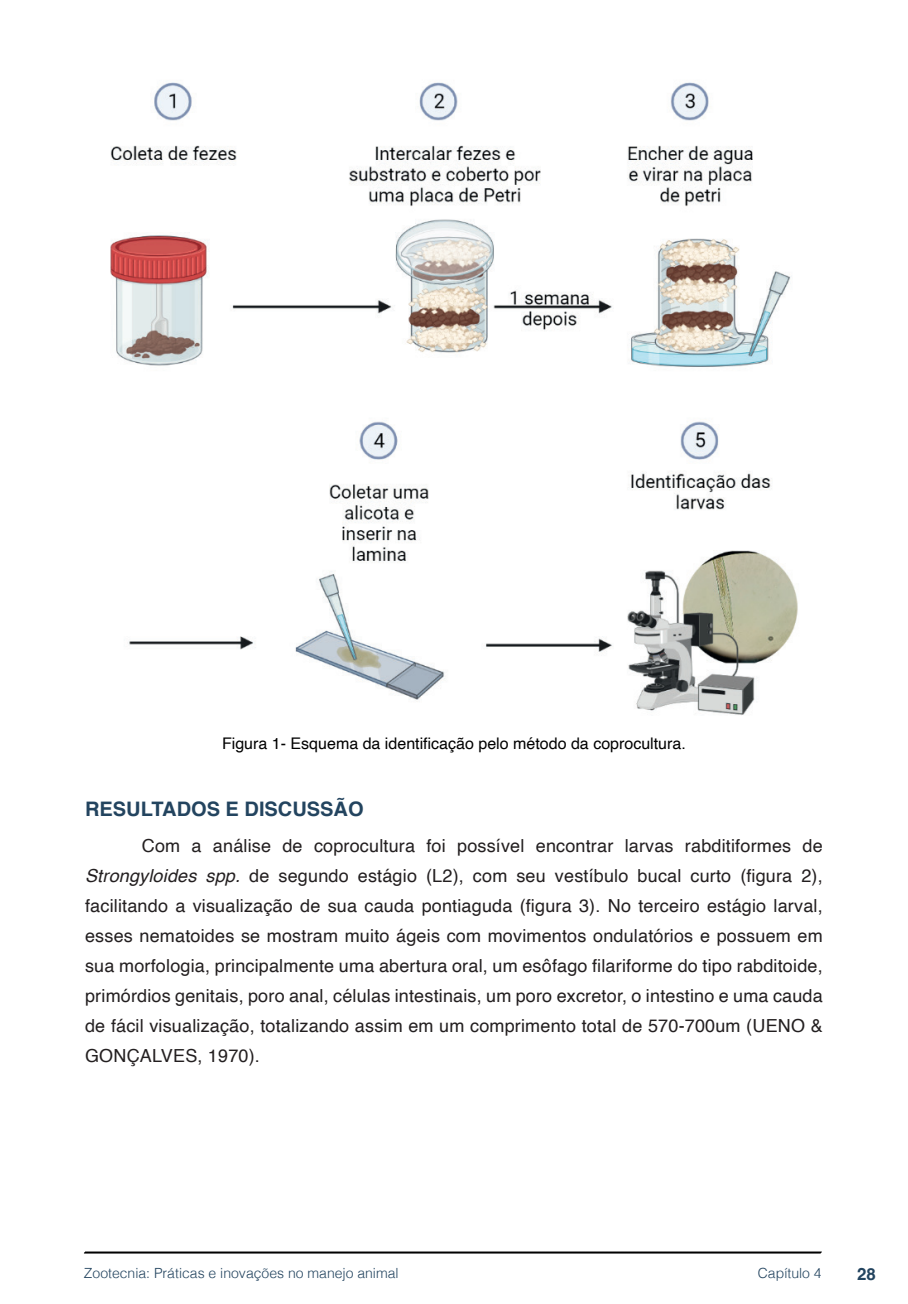
<style>
.page{position:relative;width:908px;height:1304px;background:#fff}
.page>*{position:absolute;margin:0;border:0;box-sizing:border-box;transform-origin:0 0}
.TITULOS{font:700 20px "Helvetica";color:#23445f}
.txt{font:18px/30px "Helvetica";letter-spacing:.01em;color:#231f20;text-align:justify}
.t1{font:700 16.8px "Helvetica";color:#23445f}
.imagens_graf_tab{font:16px "Helvetica";color:#000}
.t2{font:300 14px "Helvetica";color:#23445f}
.s1{font-style:italic}
</style>
<div class="page">
<svg style="left:84px;top:1251px;width:737px;height:3px;background:#515151"></svg>
<img style="left:110px;top:82px;width:688px;height:633px">
<p class="imagens_graf_tab" style="left:222px;top:731px;width:465px">Figura 1- Esquema da identificação pelo método da coprocultura.</p>
<p class="TITULOS" style="left:85px;top:797px;width:280px">RESULTADOS E DISCUSSÃO</p>
<p class="txt" style="left:85px;top:831px;width:738px;text-indent:57px">Com a análise de coprocultura foi possível encontrar larvas rabditiformes de <span class="s1">Strongyloides spp.</span> de segundo estágio (L2), com seu vestíbulo bucal curto (figura 2), facilitando a visualização de sua cauda pontiaguda (figura 3). No terceiro estágio larval, esses nematoides se mostram muito ágeis com movimentos ondulatórios e possuem em sua morfologia, principalmente uma abertura oral, um esôfago filariforme do tipo rabditoide, primórdios genitais, poro anal, células intestinais, um poro excretor, o intestino e uma cauda de fácil visualização, totalizando assim em um comprimento total de 570-700um (UENO &amp; GONÇALVES, 1970).</p>
<p class="t2" style="left:84px;top:1261px;width:316px">Zootecnia: Práticas e inovações no manejo animal</p>
<p class="t2" style="left:757px;top:1261px;width:65px">Capítulo 4</p>
<p class="t1" style="left:856px;top:1264px;width:20px">28</p>
</div>
